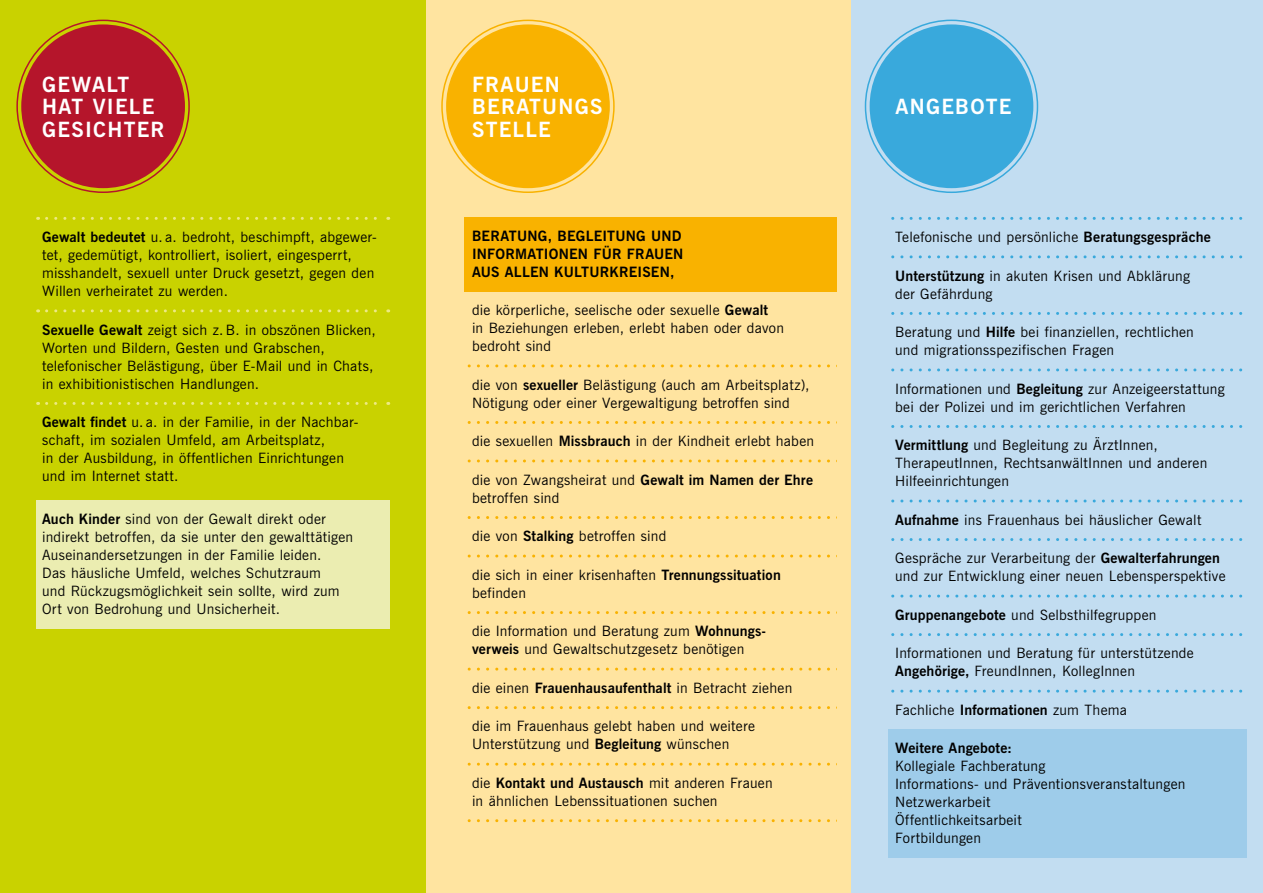
<style>
.page{position:relative;width:1263px;height:893px;background:#fff}
.page>*{position:absolute;margin:0;border:0;box-sizing:border-box;transform-origin:0 0}
.t1{font:700 21px/22.5px "News Gothic BT";letter-spacing:.06em;color:#fff}
.t2{font:14.25px/18px "News Gothic BT";letter-spacing:.02em;color:#000}
.t3{font:700 14.25px/18px "News Gothic BT";letter-spacing:.015em;color:#000}
.s1{font-weight:700}
</style>
<div class="page">
<div style="left:850px;top:0;width:413px;height:893px;background:#c2ddf1"></div>
<div style="left:425px;top:0;width:425px;height:893px;background:#ffe4a0"></div>
<div style="left:446px;top:24px;width:164px;height:164px;background:#f9b200;border-radius:50%"></div>
<div style="left:412px;top:217px;width:438px;height:74px;background:#f9b200"></div>
<svg style="left:467px;top:364px;width:370px;height:3px"></svg>
<svg style="left:467px;top:421px;width:370px;height:3px"></svg>
<svg style="left:467px;top:459px;width:370px;height:3px"></svg>
<svg style="left:467px;top:516px;width:370px;height:3px"></svg>
<svg style="left:467px;top:555px;width:370px;height:3px"></svg>
<svg style="left:467px;top:611px;width:370px;height:3px"></svg>
<svg style="left:467px;top:668px;width:370px;height:3px"></svg>
<svg style="left:467px;top:706px;width:370px;height:3px"></svg>
<svg style="left:467px;top:763px;width:370px;height:3px"></svg>
<svg style="left:467px;top:819px;width:370px;height:3px"></svg>
<div style="left:425px;top:191px;width:38px;height:674px;background:#ffe4a0"></div>
<div style="left:0;top:0;width:425px;height:893px;background:#c9d200"></div>
<div style="left:21px;top:24px;width:164px;height:164px;background:#b5152b;border-radius:50%"></div>
<div style="left:36px;top:500px;width:353px;height:129px;background:#ebedb1"></div>
<svg style="left:47px;top:309px;width:342px;height:3px"></svg>
<svg style="left:47px;top:402px;width:342px;height:3px"></svg>
<svg style="left:47px;top:217px;width:342px;height:3px"></svg>
<div style="left:870px;top:24px;width:163px;height:164px;background:#39a9dc;border-radius:50%"></div>
<div style="left:855px;top:730px;width:408px;height:128px;background:#9eccea"></div>
<svg style="left:891px;top:255px;width:352px;height:3px"></svg>
<svg style="left:891px;top:312px;width:352px;height:3px"></svg>
<svg style="left:891px;top:368px;width:352px;height:3px"></svg>
<svg style="left:891px;top:425px;width:352px;height:3px"></svg>
<svg style="left:891px;top:499px;width:352px;height:3px"></svg>
<svg style="left:891px;top:538px;width:352px;height:3px"></svg>
<svg style="left:891px;top:595px;width:352px;height:3px"></svg>
<svg style="left:891px;top:633px;width:352px;height:3px"></svg>
<svg style="left:891px;top:690px;width:352px;height:3px"></svg>
<svg style="left:891px;top:217px;width:352px;height:3px"></svg>
<div style="left:850px;top:191px;width:38px;height:702px;background:#c2ddf1"></div>
<div style="left:1247px;top:191px;width:16px;height:702px;background:#c2ddf1"></div>
<div style="left:837px;top:191px;width:13px;height:702px;background:#ffe4a0"></div>
<h1 class="t1" style="left:42px;top:73px;width:124px">GEWALT<br>HAT VIELE<br>GESICHTER</h1>
<p class="t2" style="left:42px;top:228px;width:336px"><span class="s1">Gewalt bedeutet</span> u. a. bedroht, beschimpft, abgewer&shy;tet, gedemütigt, kontrolliert, isoliert, eingesperrt, misshandelt, sexuell unter Druck gesetzt, gegen den Willen verheiratet zu werden.</p>
<p class="t2" style="left:42px;top:320px;width:335px"><span class="s1">Sexuelle Gewalt</span> zeigt sich z. B. in obszönen Blicken, Worten und Bildern, Gesten und Grabschen, telefonischer Belästigung, über E-Mail und in Chats, in exhibitionistischen Handlungen.</p>
<p class="t2" style="left:42px;top:413px;width:318px"><span class="s1">Gewalt findet</span> u. a. in der Familie, in der Nachbar&shy;schaft, im sozialen Umfeld, am Arbeitsplatz,<br>in der Ausbildung, in öffentlichen Einrichtungen und im Internet statt.</p>
<p class="t2" style="left:42px;top:510px;width:313px"><span class="s1">Auch Kinder</span> sind von der Gewalt direkt oder indirekt betroffen, da sie unter den gewalttätigen Auseinandersetzungen in der Familie leiden.<br>Das häusliche Umfeld, welches Schutzraum<br>und Rückzugsmöglichkeit sein sollte, wird zum Ort von Bedrohung und Unsicherheit.</p>
<h1 class="t1" style="left:472px;top:73px;width:132px">FRAUEN<br>BERATUNGS<br>STELLE</h1>
<p class="t3" style="left:472px;top:226px;width:213px">BERATUNG, BEGLEITUNG UND<br>INFORMATIONEN FÜR FRAUEN<br>AUS ALLEN KULTURKREISEN,</p>
<p class="t2" style="left:472px;top:301px;width:313px">die körperliche, seelische oder sexuelle <span class="s1">Gewalt<br></span>in Beziehungen erleben, erlebt haben oder davon bedroht sind</p>
<p class="t2" style="left:472px;top:375px;width:339px">die von <span class="s1">sexueller</span> Belästigung (auch am Arbeitsplatz),<br>Nötigung oder einer Vergewaltigung betroffen sind</p>
<p class="t2" style="left:472px;top:432px;width:344px">die sexuellen <span class="s1">Missbrauch</span> in der Kindheit erlebt haben</p>
<p class="t2" style="left:472px;top:470px;width:343px">die von Zwangsheirat und <span class="s1">Gewalt im Namen der Ehre </span>betroffen sind</p>
<p class="t2" style="left:472px;top:527px;width:196px">die von <span class="s1">Stalking</span> betroffen sind</p>
<p class="t2" style="left:472px;top:566px;width:310px">die sich in einer krisenhaften <span class="s1">Trennungssituation </span>befinden</p>
<p class="t2" style="left:472px;top:622px;width:296px">die Information und Beratung zum <span class="s1">Wohnungs&shy;verweis</span> und Gewaltschutzgesetz benötigen</p>
<p class="t2" style="left:472px;top:679px;width:322px">die einen <span class="s1">Frauenhausaufenthalt</span> in Betracht ziehen</p>
<p class="t2" style="left:472px;top:717px;width:284px">die im Frauenhaus gelebt haben und weitere<br>Unterstützung und <span class="s1">Begleitung</span> wünschen</p>
<p class="t2" style="left:472px;top:774px;width:302px">die <span class="s1">Kontakt und Austausch</span> mit anderen Frauen in ähnlichen Lebenssituationen suchen</p>
<h1 class="t1" style="left:896px;top:95px;width:117px">ANGEBOTE</h1>
<p class="t2" style="left:895px;top:228px;width:317px">Telefonische und persönliche <span class="s1">Beratungsgespräche</span></p>
<p class="t2" style="left:895px;top:266px;width:296px"><span class="s1">Unterstützung</span> in akuten Krisen und Abklärung der Gefährdung</p>
<p class="t2" style="left:895px;top:323px;width:300px">Beratung und <span class="s1">Hilfe</span> bei finanziellen, rechtlichen und migrationsspezifischen Fragen</p>
<p class="t2" style="left:895px;top:379px;width:331px">Informationen und <span class="s1">Begleitung</span> zur Anzeigeerstattung bei der Polizei und im gerichtlichen Verfahren</p>
<p class="t2" style="left:895px;top:436px;width:314px"><span class="s1">Vermittlung</span> und Begleitung zu ÄrztInnen,<br>TherapeutInnen, RechtsanwältInnen und anderen<br>Hilfeeinrichtungen</p>
<p class="t2" style="left:895px;top:510px;width:308px"><span class="s1">Aufnahme</span> ins Frauenhaus bei häuslicher Gewalt</p>
<p class="t2" style="left:895px;top:549px;width:332px">Gespräche zur Verarbeitung der <span class="s1">Gewalterfahrungen </span>und zur Entwicklung einer neuen Lebensperspektive</p>
<p class="t2" style="left:895px;top:606px;width:263px"><span class="s1">Gruppenangebote</span> und Selbsthilfegruppen</p>
<p class="t2" style="left:895px;top:644px;width:300px">Informationen und Beratung für unterstützende<br><span class="s1">Angehörige,</span> FreundInnen, KollegInnen</p>
<p class="t2" style="left:895px;top:701px;width:233px">Fachliche <span class="s1">Informationen</span> zum Thema</p>
<p class="t3" style="left:895px;top:739px;width:118px">Weitere Angebote:</p>
<p class="t2" style="left:895px;top:757px;width:292px">Kollegiale Fachberatung<br>Informations- und Präventionsveranstaltungen<br>Netzwerkarbeit<br>Öffentlichkeitsarbeit<br>Fortbildungen</p>
</div>
